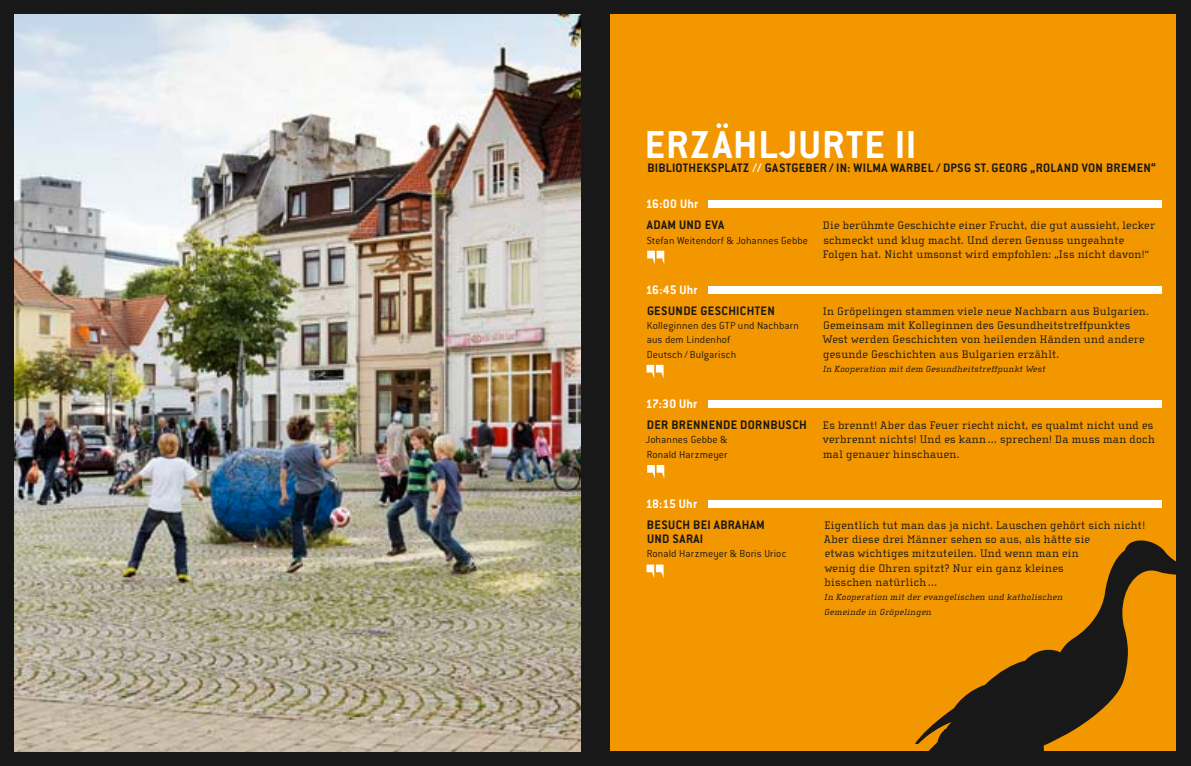
<style>
.page{position:relative;width:1191px;height:766px;background:#fff}
.page>*{position:absolute;margin:0;border:0;box-sizing:border-box;transform-origin:0 0}
.t1{font:700 42.75px "Conduit ITC Pro";letter-spacing:.025em;color:#fff}
.t2{font:700 13.5px/14.2px "Conduit ITC Pro";letter-spacing:.025em;color:#1b1917}
.t3{font:700 13.5px "Conduit ITC Pro";letter-spacing:-.03em;color:#fff}
.t4{font:11.25px/14.2px "Cholla Slab OTCE";letter-spacing:.025em;color:#1b1917}
.t5{font:300 11.25px/14.2px "Conduit ITC Pro";letter-spacing:.01em;color:#1b1917}
.t6{font:italic 9px/14.2px "Cholla Slab OTCE";letter-spacing:.025em;color:#1b1917}
.s1{color:#fff}
</style>
<div class="page">
<div style="left:0;top:0;width:1191px;height:765px;background:#181819"></div>
<div style="left:610px;top:15px;width:566px;height:735px;background:#f39700"></div>
<img style="left:15px;top:15px;width:565px;height:735px">
<svg style="left:914px;top:540px;width:262px;height:211px"></svg>
<div style="left:708px;top:400px;width:453px;height:7px;background:#fff"></div>
<div style="left:708px;top:500px;width:453px;height:7px;background:#fff"></div>
<div style="left:708px;top:286px;width:453px;height:7px;background:#fff"></div>
<div style="left:708px;top:201px;width:453px;height:7px;background:#fff"></div>
<svg style="left:647px;top:251px;width:17px;height:13px"></svg>
<svg style="left:646px;top:365px;width:17px;height:13px"></svg>
<svg style="left:647px;top:465px;width:17px;height:13px"></svg>
<svg style="left:646px;top:564px;width:17px;height:14px"></svg>
<h1 class="t1" style="left:644px;top:120px;width:259px">ERZÄHLJURTE II</h1>
<p class="t2" style="left:647px;top:161px;width:510px">BIBLIOTHEKSPLATZ <span class="s1">//</span> GASTGEBER / IN: WILMA WARBEL / DPSG ST. GEORG „ROLAND VON BREMEN“</p>
<p class="t3" style="left:646px;top:196px;width:54px">16:00 UHR</p>
<p class="t2" style="left:647px;top:218px;width:79px">ADAM UND EVA</p>
<p class="t5" style="left:646px;top:233px;width:163px">Stefan Weitendorf &amp; Johannes Gebbe</p>
<p class="t3" style="left:646px;top:281px;width:53px">16:45 UHR</p>
<p class="t2" style="left:647px;top:303px;width:129px">GESUNDE GESCHICHTEN</p>
<p class="t5" style="left:647px;top:318px;width:154px">Kolleginnen des GTP und Nachbarn aus dem Lindenhof<br>Deutsch / Bulgarisch</p>
<p class="t3" style="left:646px;top:395px;width:53px">17:30 UHR</p>
<p class="t2" style="left:647px;top:417px;width:161px">DER BRENNENDE DORNBUSCH</p>
<p class="t5" style="left:645px;top:432px;width:83px">Johannes Gebbe &amp;<br>Ronald Harzmeyer</p>
<p class="t4" style="left:823px;top:219px;width:333px">Die berühmte Geschichte einer Frucht, die gut aussieht, lecker schmeckt und klug macht. Und deren Genuss ungeahnte<br>Folgen hat. Nicht umsonst wird empfohlen: „Iss nicht davon!“</p>
<p class="t4" style="left:822px;top:304px;width:327px">In Gröpelingen stammen viele neue Nachbarn aus Bulgarien.<br>Gemeinsam mit Kolleginnen des Gesundheitstreffpunktes West werden Geschichten von heilenden Händen und andere gesunde Geschichten aus Bulgarien erzählt.</p>
<p class="t6" style="left:823px;top:362px;width:224px">In Kooperation mit dem Gesundheitstreffpunkt West</p>
<p class="t4" style="left:823px;top:418px;width:333px">Es brennt! Aber das Feuer riecht nicht, es qualmt nicht und es verbrennt nichts! Und es kann … sprechen! Da muss man doch mal genauer hinschauen.</p>
<p class="t3" style="left:646px;top:495px;width:53px">18:15 UHR</p>
<p class="t2" style="left:647px;top:517px;width:119px">BESUCH BEI ABRAHAM<br>UND SARAI</p>
<p class="t5" style="left:647px;top:546px;width:141px">Ronald Harzmeyer &amp; Boris Urioc</p>
<p class="t4" style="left:824px;top:518px;width:322px">Eigentlich tut man das ja nicht. Lauschen gehört sich nicht!<br>Aber diese drei Männer sehen so aus, als hätte sie<br>etwas wichtiges mitzuteilen. Und wenn man ein<br>wenig die Ohren spitzt? Nur ein ganz kleines<br>bisschen natürlich …</p>
<p class="t6" style="left:824px;top:590px;width:240px">In Kooperation mit der evangelischen und katholischen<br>Gemeinde in Gröpelingen</p>
</div>
